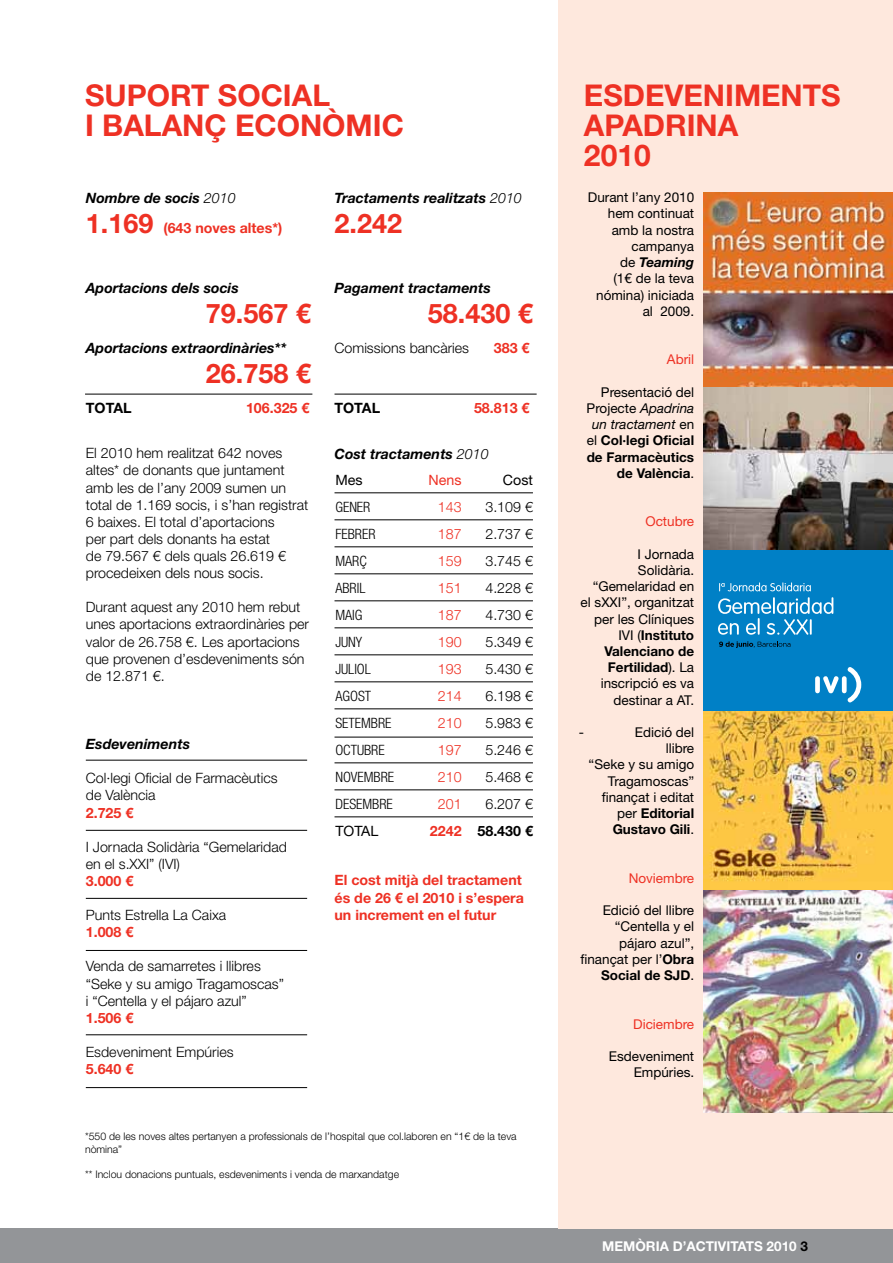
<style>
.page{position:relative;width:893px;height:1263px;background:#fff}
.page>*{position:absolute;margin:0;border:0;box-sizing:border-box;transform-origin:0 0}
.t1{font:700 30px/30px "Helvetica Neue LT Std";color:#ee3124}
.t2{font:700 27px "Helvetica Neue LT Std";color:#ee3124}
.t3{font:300 14.25px/17.1px "Helvetica Neue LT Std";color:#000}
.t4{font:700 14.25px/17.1px "Helvetica Neue LT Std";color:#ee3124}
.t5{font:italic 700 14.25px "Helvetica Neue LT Std";color:#000}
.t6{font:300 condensed 14.25px/27px "Helvetica Neue LT Std";color:#000}
.t7{font:300 14.25px/27px "Helvetica Neue LT Std";color:#ee3124;text-align:justify}
.t8{font:700 14.25px "Helvetica Neue LT Std";color:#000}
.t9{font:14.25px "Helvetica Neue LT Std";color:#000}
.t10{font:14.25px "Helvetica Neue LT Std";color:#ee3124}
.t11{font:13.5px/16.2px "Helvetica Neue LT Std";color:#000;text-align:right}
.t12{font:700 13.5px/16.2px "Helvetica Neue LT Std";color:#000;text-align:right}
.t13{font:13.5px "Helvetica Neue LT Std";color:#ee3124}
.t14{font:700 13.5px "Helvetica Neue LT Std";color:#fff}
.t15{font:300 10.5px/12.6px "Helvetica Neue LT Std";color:#000}
.s1{font-weight:300}
.s2{font-style:italic;color:#000}
.s3{font-weight:300;font-style:italic;color:#000}
.s4{font-size:27px}
.s5{font-weight:700;font-style:italic}
.s6{font-weight:400}
.s7{font-weight:400;font-style:italic}
.s8{font-weight:700}
.s9{color:#000}
</style>
<div class="page">
<div style="left:0;top:1229px;width:893px;height:34px;background:#939598"></div>
<div style="left:558px;top:0;width:335px;height:1229px;background:#fee8dd"></div>
<img style="left:703px;top:193px;width:190px;height:357px">
<img style="left:703px;top:710px;width:190px;height:402px">
<div style="left:703px;top:550px;width:169px;height:160px;background:#0080c6"></div>
<svg style="left:815px;top:667px;width:46px;height:36px"></svg>
<svg style="left:719px;top:641px;width:71px;height:7px"></svg>
<svg style="left:718px;top:597px;width:115px;height:38px"></svg>
<svg style="left:719px;top:582px;width:92px;height:9px"></svg>
<div style="left:870px;top:550px;width:23px;height:160px;background:#0080c6"></div>
<hr style="left:334px;top:492px;width:199px;height:1px;background:#000">
<hr style="left:334px;top:519px;width:199px;height:1px;background:#000">
<hr style="left:334px;top:546px;width:199px;height:1px;background:#000">
<hr style="left:334px;top:573px;width:199px;height:1px;background:#000">
<hr style="left:334px;top:600px;width:199px;height:1px;background:#000">
<hr style="left:334px;top:627px;width:199px;height:1px;background:#000">
<hr style="left:334px;top:654px;width:199px;height:1px;background:#000">
<hr style="left:334px;top:681px;width:199px;height:1px;background:#000">
<hr style="left:334px;top:708px;width:199px;height:1px;background:#000">
<hr style="left:334px;top:737px;width:199px;height:1px;background:#000">
<hr style="left:334px;top:762px;width:199px;height:1px;background:#000">
<hr style="left:334px;top:789px;width:199px;height:1px;background:#000">
<hr style="left:334px;top:816px;width:199px;height:1px;background:#000">
<hr style="left:85px;top:394px;width:227px;height:1px;background:#000">
<hr style="left:334px;top:394px;width:203px;height:1px;background:#000">
<hr style="left:86px;top:760px;width:221px;height:1px;background:#000">
<hr style="left:86px;top:830px;width:221px;height:1px;background:#000">
<hr style="left:86px;top:898px;width:221px;height:1px;background:#000">
<hr style="left:86px;top:950px;width:221px;height:1px;background:#000">
<hr style="left:86px;top:1087px;width:221px;height:1px;background:#000">
<hr style="left:86px;top:1034px;width:221px;height:1px;background:#000">
<h1 class="t1" style="left:85px;top:80px;width:320px">SUPORT SOCIAL<br>I BALANÇ ECONÒMIC</h1>
<h1 class="t1" style="left:584px;top:80px;width:258px">ESDEVENIMENTS<br>APADRINA<br>2010</h1>
<p class="t5" style="left:334px;top:189px;width:189px">Tractaments realitzats <span class="s1">2010</span></p>
<h2 class="t2" style="left:334px;top:206px;width:69px">2.242</h2>
<p class="t4" style="left:86px;top:182px;width:198px;line-height:30px"><span class="s2">Nombre de socis</span> <span class="s3">2010<br></span><span class="s4">1.169</span> (643 noves altes*)</p>
<p class="t11" style="left:588px;top:189px;width:108px">Durant l’any 2010 hem continuat amb la nostra campanya<br>de <span class="s5">Teaming<br></span>(1€ de la teva nómina) iniciada al 2009.</p>
<p class="t13" style="left:667px;top:351px;width:29px">Abril</p>
<p class="t12" style="left:587px;top:383px;width:109px"><span class="s6">Presentació del<br>Projecte</span> <span class="s7">Apadrina un tractament</span> <span class="s6">en el</span> Col·legi Oficial de Farmacèutics de València<span class="s6">.</span></p>
<p class="t13" style="left:645px;top:513px;width:50px">Octubre</p>
<p class="t11" style="left:581px;top:546px;width:115px">I Jornada<br>Solidària. “Gemelaridad en el sXXI”, organitzat per les Clíniques<br>IVI (<span class="s8">Instituto<br>Valenciano de<br>Fertilidad</span>). La inscripció es va destinar a AT.</p>
<p class="t11" style="left:579px;top:724px;width:7px">-</p>
<p class="t11" style="left:589px;top:724px;width:107px">Edició del<br>llibre<br>“Seke y su amigo<br>Tragamoscas” finançat i editat per <span class="s8">Editorial<br>Gustavo Gili</span>.</p>
<p class="t13" style="left:629px;top:870px;width:67px">Noviembre</p>
<p class="t11" style="left:580px;top:902px;width:115px">Edició del llibre “Centella y el pájaro azul”, finançat per l’<span class="s8">Obra<br>Social de SJD</span>.</p>
<p class="t13" style="left:633px;top:1016px;width:63px">Diciembre</p>
<p class="t11" style="left:609px;top:1048px;width:87px">Esdeveniment<br>Empúries.</p>
<p class="t5" style="left:334px;top:279px;width:158px">Pagament tractaments</p>
<h2 class="t2" style="left:428px;top:296px;width:107px">58.430 €</h2>
<p class="t3" style="left:334px;top:339px;width:136px">Comissions bancàries</p>
<p class="t4" style="left:494px;top:339px;width:37px">383 €</p>
<p class="t5" style="left:86px;top:279px;width:154px">Aportacions dels socis</p>
<h2 class="t2" style="left:206px;top:296px;width:107px">79.567 €</h2>
<p class="t5" style="left:86px;top:339px;width:202px">Aportacions extraordinàries**</p>
<h2 class="t2" style="left:206px;top:356px;width:107px">26.758 €</h2>
<p class="t8" style="left:86px;top:399px;width:47px">TOTAL</p>
<p class="t4" style="left:246px;top:399px;width:65px">106.325 €</p>
<p class="t8" style="left:334px;top:399px;width:47px">TOTAL</p>
<p class="t4" style="left:474px;top:399px;width:57px">58.813 €</p>
<p class="t3" style="left:86px;top:444px;width:224px">El 2010 hem realitzat 642 noves altes* de donants que juntament amb les de l’any 2009 sumen un total de 1.169 socis, i s’han registrat<br>6 baixes. El total d’aportacions<br>per part dels donants ha estat<br>de 79.567 € dels quals 26.619 € procedeixen dels nous socis.</p>
<p class="t3" style="left:86px;top:598px;width:225px">Durant aquest any 2010 hem rebut unes aportacions extraordinàries per valor de 26.758 €. Les aportacions que provenen d’esdeveniments són de 12.871 €.</p>
<p class="t5" style="left:334px;top:445px;width:156px">Cost tractaments <span class="s1">2010</span></p>
<p class="t9" style="left:503px;top:471px;width:32px">cost</p>
<p class="t3" style="left:485px;top:493px;width:49px;line-height:27px;text-align:justify">3.109 € 2.737 € 3.745 € 4.228 € 4.730 € 5.349 € 5.430 € 6.198 € 5.983 € 5.246 € 5.468 € 6.207 €</p>
<p class="t8" style="left:477px;top:822px;width:57px">58.430 €</p>
<p class="t9" style="left:335px;top:471px;width:29px">Mes</p>
<p class="t6" style="left:335px;top:493px;width:60px">GENER<br>FEBRER<br>MARÇ<br>ABRIL<br>MAIG<br>JUNY<br>JULIOL<br>AGOST<br>SETEMBRE<br>OCTUBRE<br>NOVEMBRE<br>DESEMBRE</p>
<p class="t9" style="left:335px;top:822px;width:45px">TOTAL</p>
<p class="t10" style="left:429px;top:471px;width:34px">Nens</p>
<p class="t7" style="left:438px;top:493px;width:25px">143<br>187<br>159<br>151<br>187<br>190<br>193<br>214<br>210<br>197<br>210<br>201</p>
<p class="t4" style="left:430px;top:822px;width:33px">2242</p>
<p class="t5" style="left:86px;top:735px;width:106px">Esdeveniments</p>
<p class="t3" style="left:86px;top:769px;width:193px">Col·legi Oficial de Farmacèutics de València</p>
<p class="t4" style="left:86px;top:803px;width:49px">2.725 €</p>
<p class="t3" style="left:86px;top:838px;width:203px">I Jornada Solidària “Gemelaridad en el s.XXI” (IVI)</p>
<p class="t4" style="left:86px;top:872px;width:49px">3.000 €</p>
<p class="t3" style="left:86px;top:906px;width:142px">Punts Estrella La Caixa</p>
<p class="t4" style="left:86px;top:923px;width:49px">1.008 €</p>
<p class="t3" style="left:86px;top:957px;width:200px">Venda de samarretes i llibres “Seke y su amigo Tragamoscas” i “Centella y el pájaro azul”</p>
<p class="t4" style="left:86px;top:1009px;width:49px">1.506 €</p>
<p class="t3" style="left:86px;top:1043px;width:149px">Esdeveniment Empúries</p>
<p class="t4" style="left:86px;top:1060px;width:49px">5.640 €</p>
<p class="t4" style="left:334px;top:871px;width:191px">El cost mitjà del tractament és de 26 € el 2010 i s’espera un increment en el futur</p>
<p class="t15" style="left:85px;top:1130px;width:433px">*550 de les noves altes pertanyen a professionals de l’hospital que col.laboren en “1€ de la teva nòmina”</p>
<p class="t15" style="left:85px;top:1168px;width:316px">** Inclou donacions puntuals, esdeveniments i venda de marxandatge</p>
<p class="t14" style="left:602px;top:1237px;width:207px">MEMÒRIA D’ACTIVITATS 2010 <span class="s9">3</span></p>
</div>
